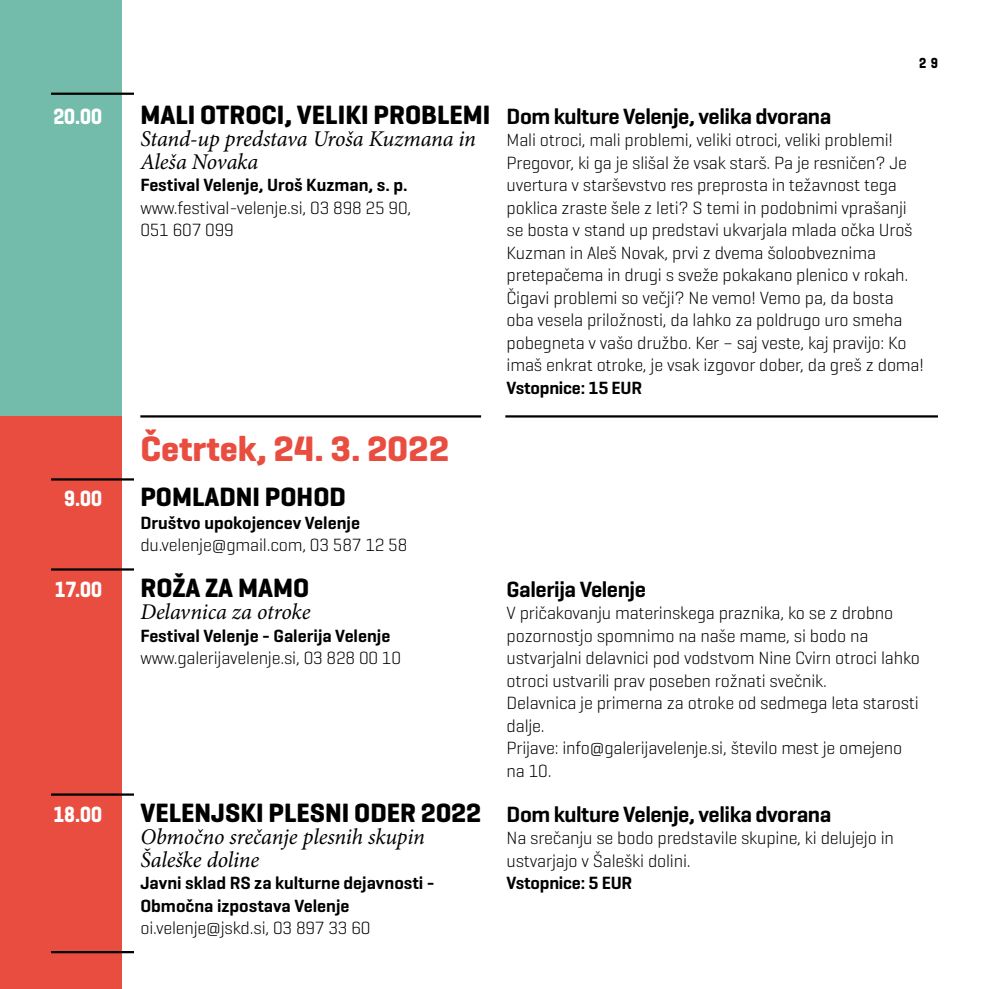
<style>
.page{position:relative;width:989px;height:989px;background:#fff}
.page>*{position:absolute;margin:0;border:0;box-sizing:border-box;transform-origin:0 0}
.t1{font:700 36px "Geogrotesque";color:#e94d40}
.t2{font:700 27px "Geogrotesque";color:#000}
.t3{font:italic 22.5px/22.5px "Minion Pro";letter-spacing:-.01em;color:#000}
.t4{font:600 22.5px "Geogrotesque";letter-spacing:-.02em;color:#000}
.t5{font:700 22.5px "Geogrotesque";color:#fff;scale:.85 1}
.t6{font:300 18px/22.5px "Geogrotesque";letter-spacing:-.01em;color:#000}
.t7{font:600 18px/22.5px "Geogrotesque";color:#000}
.t8{font:700 14.85px "Geogrotesque";color:#000;scale:.85 1}
</style>
<div class="page">
<div style="left:0;top:0;width:121px;height:416px;background:#73bbab"></div>
<div style="left:0;top:416px;width:121px;height:573px;background:#e94d40"></div>
<hr style="left:51px;top:478px;width:83px;height:2px;background:#000">
<hr style="left:51px;top:93px;width:83px;height:2px;background:#000">
<hr style="left:51px;top:568px;width:83px;height:2px;background:#000">
<hr style="left:51px;top:793px;width:83px;height:2px;background:#000">
<hr style="left:51px;top:951px;width:83px;height:2px;background:#000">
<hr style="left:140px;top:415px;width:341px;height:2px;background:#000">
<hr style="left:505px;top:415px;width:433px;height:2px;background:#000">
<p class="t5" style="left:53px;top:102px;width:59px">20.00</p>
<h2 class="t2" style="left:140px;top:98px;width:351px">MALI OTROCI, VELIKI PROBLEMI</h2>
<p class="t3" style="left:140px;top:129px;width:337px">Stand-up predstava Uroša Kuzmana in<br>Aleša Novaka</p>
<p class="t7" style="left:140px;top:174px;width:269px">Festival Velenje, Uroš Kuzman, s. p.</p>
<p class="t6" style="left:140px;top:196px;width:272px">www.festival-velenje.si, 03 898 25 90,<br>051 607 099</p>
<h1 class="t1" style="left:140px;top:427px;width:310px">Četrtek, 24. 3. 2022</h1>
<p class="t5" style="left:64px;top:485px;width:46px">9.00</p>
<h2 class="t2" style="left:140px;top:480px;width:207px">POMLADNI POHOD</h2>
<p class="t7" style="left:140px;top:511px;width:221px">Društvo upokojencev Velenje</p>
<p class="t6" style="left:140px;top:533px;width:268px">du.velenje@gmail.com, 03 587 12 58</p>
<p class="t5" style="left:55px;top:575px;width:57px">17.00</p>
<h2 class="t2" style="left:140px;top:570px;width:170px">ROŽA ZA MAMO</h2>
<p class="t3" style="left:140px;top:601px;width:172px">Delavnica za otroke</p>
<p class="t7" style="left:140px;top:624px;width:251px">Festival Velenje - Galerija Velenje</p>
<p class="t6" style="left:140px;top:646px;width:262px">www.galerijavelenje.si, 03 828 00 10</p>
<p class="t5" style="left:53px;top:800px;width:59px">18.00</p>
<h2 class="t2" style="left:140px;top:795px;width:342px">VELENJSKI PLESNI ODER 2022</h2>
<p class="t3" style="left:140px;top:826px;width:286px">Območno srečanje plesnih skupin<br>Šaleške doline</p>
<p class="t7" style="left:140px;top:871px;width:296px">Javni sklad RS za kulturne dejavnosti -<br>Območna izpostava Velenje</p>
<p class="t6" style="left:140px;top:916px;width:232px">oi.velenje@jskd.si, 03 897 33 60</p>
<p class="t8" style="left:919px;top:53px;width:23px">2 9</p>
<p class="t4" style="left:506px;top:102px;width:326px">Dom kulture Velenje, velika dvorana</p>
<p class="t6" style="left:506px;top:128px;width:419px">Mali otroci, mali problemi, veliki otroci, veliki problemi!<br>Pregovor, ki ga je slišal že vsak starš. Pa je resničen? Je uvertura v starševstvo res preprosta in težavnost tega poklica zraste šele z leti? S temi in podobnimi vprašanji se bosta v stand up predstavi ukvarjala mlada očka Uroš Kuzman in Aleš Novak, prvi z dvema šoloobveznima pretepačema in drugi s sveže pokakano plenico v rokah.<br>Čigavi problemi so večji? Ne vemo! Vemo pa, da bosta oba vesela priložnosti, da lahko za poldrugo uro smeha pobegneta v vašo družbo. Ker – saj veste, kaj pravijo: Ko imaš enkrat otroke, je vsak izgovor dober, da greš z doma!</p>
<p class="t7" style="left:506px;top:376px;width:137px">Vstopnice: 15 EUR</p>
<p class="t4" style="left:506px;top:575px;width:141px">Galerija Velenje</p>
<p class="t6" style="left:506px;top:601px;width:415px">V pričakovanju materinskega praznika, ko se z drobno pozornostjo spomnimo na naše mame, si bodo na ustvarjalni delavnici pod vodstvom Nine Cvirn otroci lahko otroci ustvarili prav poseben rožnati svečnik.<br>Delavnica je primerna za otroke od sedmega leta starosti dalje.<br>Prijave: info@galerijavelenje.si, število mest je omejeno na 10.</p>
<p class="t4" style="left:506px;top:800px;width:326px">Dom kulture Velenje, velika dvorana</p>
<p class="t6" style="left:506px;top:826px;width:389px">Na srečanju se bodo predstavile skupine, ki delujejo in ustvarjajo v Šaleški dolini.</p>
<p class="t7" style="left:506px;top:871px;width:127px">Vstopnice: 5 EUR</p>
</div>
